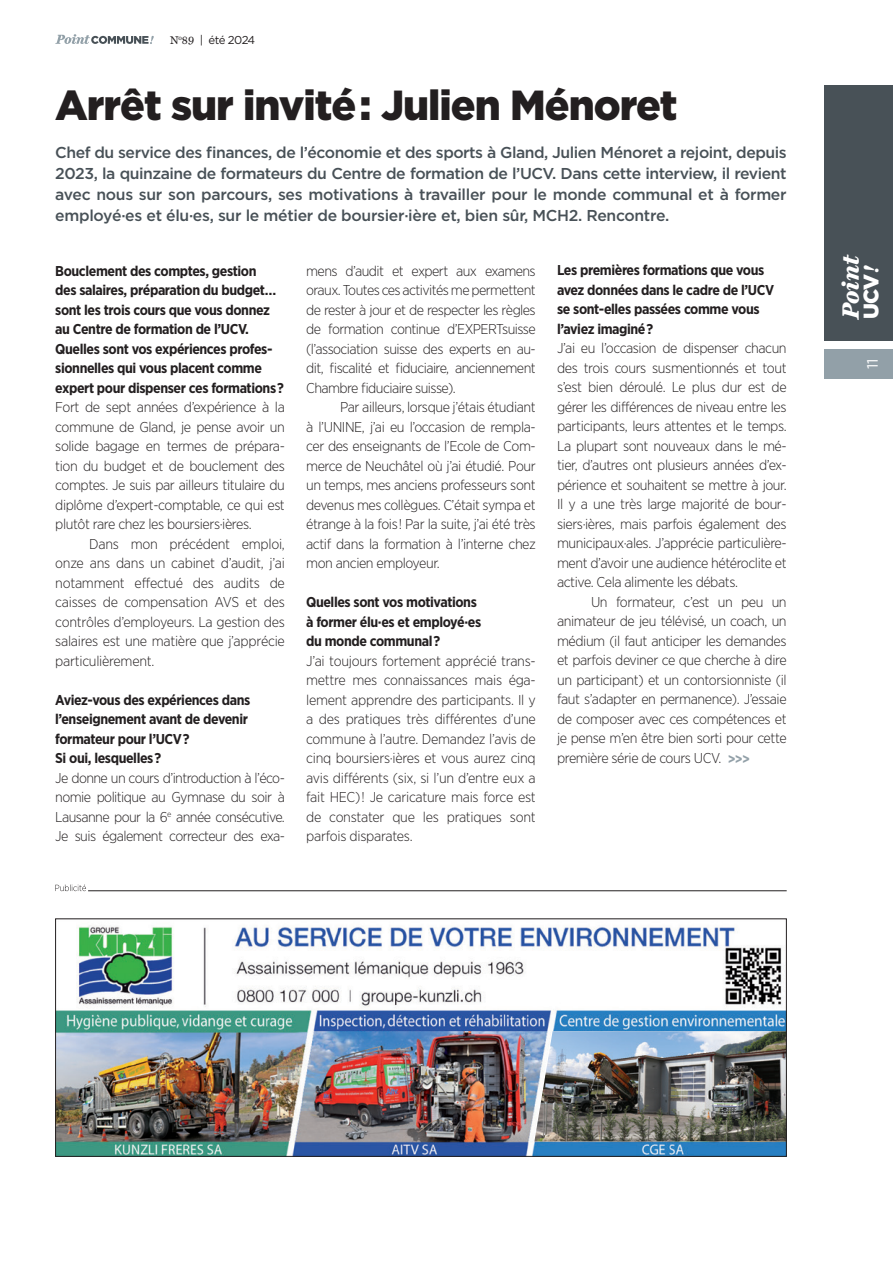
<style>
.page{position:relative;width:893px;height:1263px;background:#fff}
.page>*{position:absolute;margin:0;border:0;box-sizing:border-box;transform-origin:0 0}
.t1{font:900 42px "Gotham";letter-spacing:-.025em;color:#231f20}
.t2{font:italic 700 24px "Miller Daily Two";color:#fff}
.t3{font:900 21px "Gotham";color:#fff}
.t4{font:500 15.75px/21px "Gotham";letter-spacing:-.02em;color:#485157;text-align:justify}
.t5{font:15px "Gotham";color:#fff}
.t6{font:300 14.25px/19.5px "Gotham Semi Narrow";letter-spacing:-.03em;color:#231f20;text-align:justify}
.t7{font:700 14.25px/19.5px "Gotham Semi Narrow";letter-spacing:-.03em;color:#231f20}
.t8{font:700 14.25px "Gotham Semi Narrow";color:#92a0a8}
.t9{font:11.4px "Gotham";letter-spacing:-.05em;color:#231f20}
.s1{font-family:"Miller Daily Two"}
.s2{font-family:"Miller Daily Two";font-weight:700;font-style:italic}
</style>
<div class="page">
<svg style="left:55px;top:34px;width:99px;height:10px"></svg>
<div style="left:825px;top:85px;width:68px;height:255px;background:#485157"></div>
<div style="left:825px;top:349px;width:68px;height:29px;background:#92a0a8"></div>
<img style="left:57px;top:925px;width:728px;height:230px">
<img style="left:534px;top:1031px;width:251px;height:110px">
<div style="left:55px;top:918px;width:732px;height:239px;border:1px solid #231f20"></div>
<svg style="left:55px;top:884px;width:31px;height:7px"></svg>
<hr style="left:88px;top:890px;width:699px;height:1px;background:#231f20">
<p class="t9" style="left:170px;top:33px;width:87px"><span class="s1">N</span><sup>o</sup><span class="s1">89</span> | été 2024</p>
<h1 class="t1" style="left:55px;top:81px;width:624px">Arrêt sur invité : Julien Ménoret</h1>
<p class="t4" style="left:55px;top:141px;width:733px">Chef du service des finances, de l’économie et des sports à Gland, Julien Ménoret a rejoint, depuis 2023, la quinzaine de formateurs du Centre de formation de l’UCV. Dans cette interview, il revient avec nous sur son parcours, ses motivations à travailler pour le monde communal et à former employé·es et élu·es, sur le métier de boursier·ière et, bien sûr, MCH2. Rencontre.</p>
<p class="t7" style="left:55px;top:260px;width:230px">Bouclement des comptes, gestion<br>des salaires, préparation du budget… sont les trois cours que vous donnez au Centre de formation de l’UCV.<br>Quelles sont vos expériences profes&shy;sionnelles qui vous placent comme expert pour dispenser ces formations?</p>
<p class="t6" style="left:55px;top:397px;width:231px">Fort de sept années d’expérience à la commune de Gland, je pense avoir un solide bagage en termes de prépara&shy;tion du budget et de bouclement des comptes. Je suis par ailleurs titulaire du diplôme d’expert-comptable, ce qui est plutôt rare chez les boursiers·ières.</p>
<p class="t6" style="left:55px;top:534px;width:231px;text-indent:34px">Dans mon précédent emploi, onze ans dans un cabinet d’audit, j’ai notamment effectué des audits de caisses de compensation AVS et des contrôles d’employeurs. La gestion des salaires est une matière que j’apprécie particulièrement.</p>
<p class="t7" style="left:55px;top:689px;width:197px">Aviez-vous des expériences dans l’enseignement avant de devenir formateur pour l’UCV?<br>Si oui, lesquelles?</p>
<p class="t6" style="left:55px;top:767px;width:231px">Je donne un cours d’introduction à l’éco&shy;nomie politique au Gymnase du soir à Lausanne pour la 6<sup>e</sup> année consécutive.<br>Je suis également correcteur des exa-</p>
<p class="t6" style="left:306px;top:261px;width:231px">mens d’audit et expert aux examens oraux. Toutes ces activités me permettent de rester à jour et de respecter les règles de formation continue d’EXPERTsuisse (l’association suisse des experts en au&shy;dit, fiscalité et fiduciaire, anciennement Chambre fiduciaire suisse).</p>
<p class="t6" style="left:306px;top:397px;width:231px;text-indent:34px">Par ailleurs, lorsque j’étais étudiant à l’UNINE, j’ai eu l’occasion de rempla&shy;cer des enseignants de l’Ecole de Com&shy;merce de Neuchâtel où j’ai étudié. Pour un temps, mes anciens professeurs sont devenus mes collègues. C’était sympa et étrange à la fois! Par la suite, j’ai été très actif dans la formation à l’interne chez mon ancien employeur.</p>
<p class="t7" style="left:306px;top:592px;width:177px">Quelles sont vos motivations à former élu·es et employé·es du monde communal?</p>
<p class="t6" style="left:306px;top:651px;width:231px">J’ai toujours fortement apprécié trans&shy;mettre mes connaissances mais éga&shy;lement apprendre des participants. Il y a des pratiques très différentes d’une commune à l’autre. Demandez l’avis de cinq boursiers·ières et vous aurez cinq avis différents (six, si l’un d’entre eux a fait HEC)! Je caricature mais force est de constater que les pratiques sont parfois disparates.</p>
<p class="t7" style="left:557px;top:260px;width:219px">Les premières formations que vous avez données dans le cadre de l’UCV se sont-elles passées comme vous l’aviez imaginé?</p>
<p class="t6" style="left:557px;top:338px;width:231px">J’ai eu l’occasion de dispenser chacun des trois cours susmentionnés et tout s’est bien déroulé. Le plus dur est de gérer les différences de niveau entre les participants, leurs attentes et le temps.<br>La plupart sont nouveaux dans le mé&shy;tier, d’autres ont plusieurs années d’ex&shy;périence et souhaitent se mettre à jour.<br>Il y a une très large majorité de bour&shy;siers·ières, mais parfois également des municipaux·ales. J’apprécie particulière&shy;ment d’avoir une audience hétéroclite et active. Cela alimente les débats.</p>
<p class="t6" style="left:557px;top:592px;width:231px;text-indent:34px">Un formateur, c’est un peu un animateur de jeu télévisé, un coach, un médium (il faut anticiper les demandes et parfois deviner ce que cherche à dire un participant) et un contorsionniste (il faut s’adapter en permanence). J’essaie de composer avec ces compétences et je pense m’en être bien sorti pour cette première série de cours UCV.</p>
<p class="t8" style="left:728px;top:751px;width:23px">&gt;&gt;&gt;</p>
<h2 class="t2" style="left:836px;top:319px;width:66px;rotate:-90deg">Point</h2>
<h3 class="t3" style="left:859px;top:319px;width:55px;rotate:-90deg">UCV<span class="s2">!</span></h3>
<p class="t5" style="left:864px;top:369px;width:12px;rotate:-90deg">11</p>
</div>
